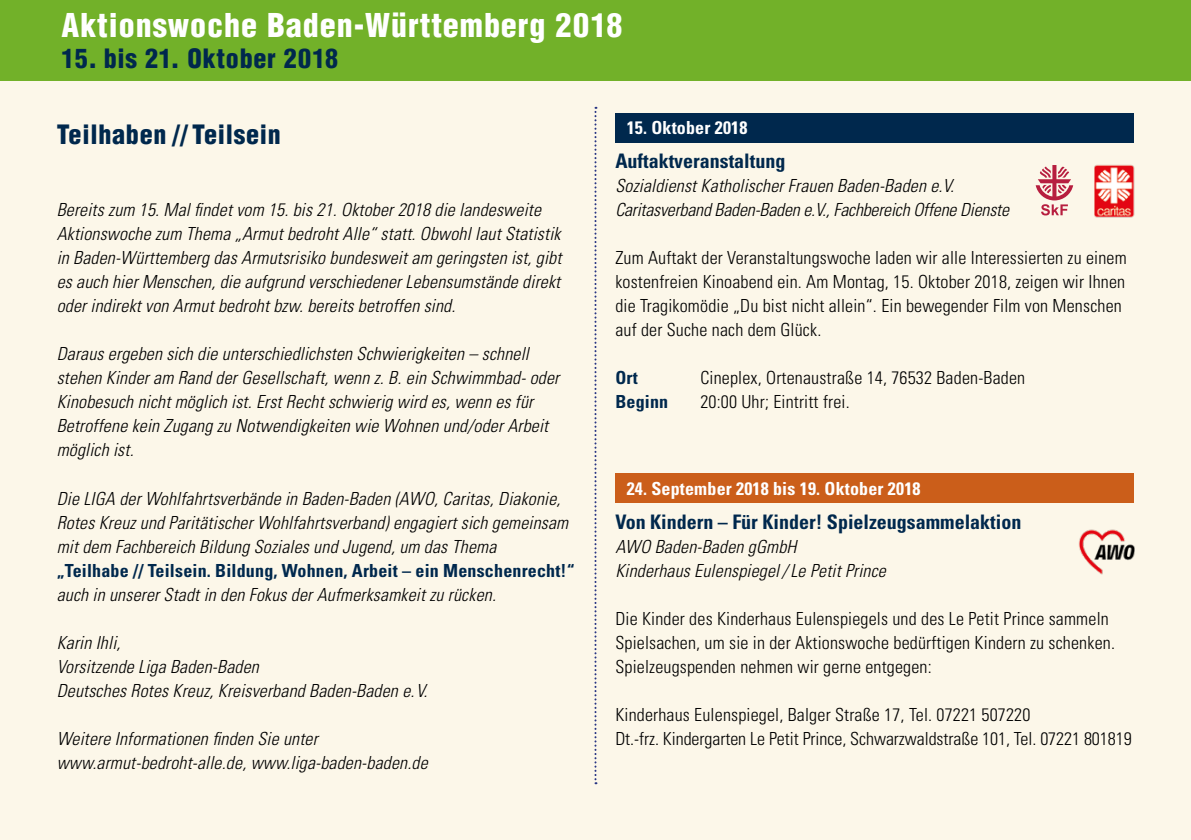
<style>
.page{position:relative;width:1191px;height:840px;background:#fff}
.page>*{position:absolute;margin:0;border:0;box-sizing:border-box;transform-origin:0 0}
.t1{font:900 condensed 32px "Helvetica LT";letter-spacing:.03em;color:#fff}
.t2{font:900 condensed 26px "Helvetica LT";letter-spacing:.03em;color:#00284d}
.t3{font:700 condensed 20px "Univers";color:#00284d}
.t4{font:italic 300 condensed 18px/24px "Univers";letter-spacing:.01em;color:#000}
.t5{font:300 condensed 18px/24px "Univers";letter-spacing:.01em;color:#000}
.t6{font:italic 300 condensed 18px/24px "Univers";letter-spacing:-.01em;color:#000}
.t7{font:700 condensed 18px "Univers";letter-spacing:.01em;color:#00284d}
.t8{font:700 condensed 18px "Univers";letter-spacing:.01em;color:#fff}
</style>
<div class="page">
<div style="left:0;top:78px;width:1191px;height:761px;background:#fcf7e9"></div>
<div style="left:0;top:0;width:1191px;height:81px;background:#72b129"></div>
<div style="left:615px;top:113px;width:519px;height:29px;background:#00284d"></div>
<div style="left:615px;top:473px;width:519px;height:29px;background:#cb5e1a"></div>
<img style="left:1094px;top:164px;width:40px;height:54px">
<svg style="left:1035px;top:165px;width:38px;height:50px"></svg>
<img style="left:1079px;top:529px;width:55px;height:46px">
<svg style="left:594px;top:107px;width:2px;height:676px"></svg>
<h1 class="t1" style="left:62px;top:5px;width:562px">Aktionswoche Baden-Württemberg 2018</h1>
<h2 class="t2" style="left:62px;top:42px;width:278px">15. bis 21. Oktober 2018</h2>
<h2 class="t2" style="left:57px;top:118px;width:226px">Teilhaben // Teilsein</h2>
<p class="t4" style="left:57px;top:197px;width:506px">Bereits zum 15. Mal findet vom 15. bis 21. Oktober 2018 die landesweite Aktionswoche zum Thema „Armut bedroht Alle“ statt. Obwohl laut Statistik in Baden-Württemberg das Armutsrisiko bundesweit am geringsten ist, gibt es auch hier Menschen, die aufgrund verschiedener Lebensumstände direkt oder indirekt von Armut bedroht bzw. bereits betroffen sind.</p>
<p class="t4" style="left:57px;top:341px;width:504px">Daraus ergeben sich die unterschiedlichsten Schwierigkeiten – schnell stehen Kinder am Rand der Gesellschaft, wenn z. B. ein Schwimmbad- oder Kinobesuch nicht möglich ist. Erst Recht schwierig wird es, wenn es für Betroffene kein Zugang zu Notwendigkeiten wie Wohnen und/oder Arbeit möglich ist.</p>
<p class="t4" style="left:57px;top:485px;width:513px">Die LIGA der Wohlfahrtsverbände in Baden-Baden (AWO, Caritas, Diakonie,<br>Rotes Kreuz und Paritätischer Wohlfahrtsverband) engagiert sich gemeinsam mit dem Fachbereich Bildung Soziales und Jugend, um das Thema</p>
<p class="t7" style="left:57px;top:559px;width:519px">„Teilhabe // Teilsein. Bildung, Wohnen, Arbeit – ein Menschenrecht!“</p>
<p class="t4" style="left:57px;top:581px;width:441px">auch in unserer Stadt in den Fokus der Aufmerksamkeit zu rücken.</p>
<p class="t4" style="left:57px;top:629px;width:372px">Karin Ihli,<br>Vorsitzende Liga Baden-Baden<br>Deutsches Rotes Kreuz, Kreisverband Baden-Baden e.V.</p>
<p class="t4" style="left:57px;top:725px;width:372px">Weitere Informationen finden Sie unter www.armut-bedroht-alle.de, www.liga-baden-baden.de</p>
<p class="t8" style="left:626px;top:117px;width:122px">15. Oktober 2018</p>
<p class="t3" style="left:615px;top:149px;width:171px">Auftaktveranstaltung</p>
<p class="t6" style="left:615px;top:173px;width:395px">Sozialdienst Katholischer Frauen Baden-Baden e.V.<br>Caritasverband Baden-Baden e.V., Fachbereich Offene Dienste</p>
<p class="t5" style="left:615px;top:245px;width:513px">Zum Auftakt der Veranstaltungswoche laden wir alle Interessierten zu einem kostenfreien Kinoabend ein. Am Montag, 15. Oktober 2018, zeigen wir Ihnen die Tragikomödie „Du bist nicht allein“. Ein bewegender Film von Menschen auf der Suche nach dem Glück.</p>
<p class="t7" style="left:615px;top:367px;width:24px">Ort</p>
<p class="t5" style="left:700px;top:365px;width:326px">Cineplex, Ortenaustraße 14, 76532 Baden-Baden</p>
<p class="t7" style="left:615px;top:391px;width:54px">Beginn</p>
<p class="t5" style="left:700px;top:389px;width:151px">20:00 Uhr; Eintritt frei.</p>
<p class="t8" style="left:626px;top:477px;width:295px">24. September 2018 bis 19. Oktober 2018</p>
<p class="t3" style="left:615px;top:509px;width:407px">Von Kindern – Für Kinder! Spielzeugsammelaktion</p>
<p class="t4" style="left:615px;top:533px;width:272px">AWO Baden-Baden gGmbH<br>Kinderhaus Eulenspiegel/Le Petit Prince</p>
<p class="t5" style="left:615px;top:605px;width:501px">Die Kinder des Kinderhaus Eulenspiegels und des Le Petit Prince sammeln<br>Spielsachen, um sie in der Aktionswoche bedürftigen Kindern zu schenken.<br>Spielzeugspenden nehmen wir gerne entgegen:</p>
<p class="t5" style="left:615px;top:701px;width:518px">Kinderhaus Eulenspiegel, Balger Straße 17, Tel. 07221 507220<br>Dt.-frz. Kindergarten Le Petit Prince, Schwarzwaldstraße 101, Tel. 07221 801819</p>
</div>
